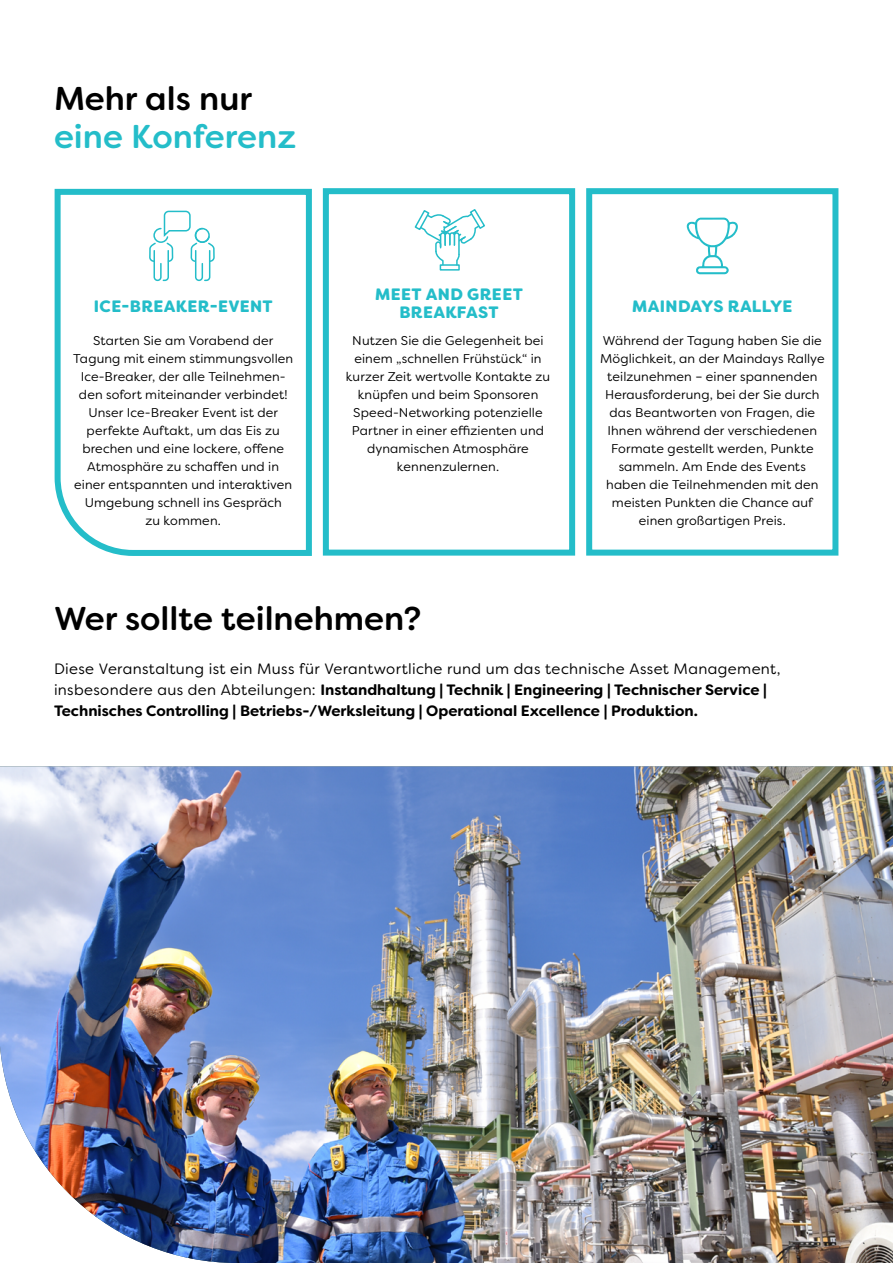
<style>
.page{position:relative;width:893px;height:1263px;background:#fff}
.page>*{position:absolute;margin:0;border:0;box-sizing:border-box;transform-origin:0 0}
.t1{font:500 33px "Filson Soft";color:#000}
.t2{font:500 33px "Filson Soft";color:#24bdc9}
.t3{font:900 16.5px/18px "Filson Soft";letter-spacing:.02em;color:#24bdc9;text-align:center}
.t4{font:700 15px/21px "Filson Soft";color:#000}
.t5{font:12.75px/18px "Filson Soft";letter-spacing:.01em;color:#000;text-align:center}
.s1{font-weight:400}
</style>
<div class="page">
<img style="left:0;top:766px;width:893px;height:497px">
<svg style="left:54px;top:188px;width:258px;height:368px"></svg>
<div style="left:323px;top:188px;width:252px;height:368px;border:6px solid #24bdc9"></div>
<div style="left:586px;top:188px;width:252px;height:368px;border:6px solid #24bdc9"></div>
<svg style="left:687px;top:218px;width:51px;height:56px"></svg>
<svg style="left:148px;top:210px;width:67px;height:72px"></svg>
<div style="left:195px;top:228px;width:15px;height:15px;border:2px solid #24bdc9;border-radius:50%"></div>
<div style="left:440px;top:264px;width:20px;height:7px;border:2px solid #24bdc9"></div>
<svg style="left:414px;top:209px;width:71px;height:57px"></svg>
<h1 class="t1" style="left:54px;top:77px;width:200px">Mehr als nur</h1>
<h1 class="t2" style="left:54px;top:115px;width:244px">eine Konferenz</h1>
<p class="t3" style="left:94px;top:297px;width:180px">ICE-BREAKER-EVENT</p>
<p class="t5" style="left:73px;top:332px;width:222px">Starten Sie am Vorabend der<br>Tagung mit einem stimmungsvollen<br>Ice-Breaker, der alle Teilnehmen&shy;den sofort miteinander verbindet!<br>Unser Ice-Breaker Event ist der perfekte Auftakt, um das Eis zu brechen und eine lockere, offene<br>Atmosphäre zu schaffen und in einer entspannten und interaktiven<br>Umgebung schnell ins Gespräch<br>zu kommen.</p>
<p class="t3" style="left:375px;top:285px;width:149px">MEET AND GREET<br>BREAKFAST</p>
<p class="t5" style="left:346px;top:332px;width:206px">Nutzen Sie die Gelegenheit bei einem „schnellen Frühstück“ in kurzer Zeit wertvolle Kontakte zu knüpfen und beim Sponsoren<br>Speed-Networking potenzielle<br>Partner in einer effizienten und dynamischen Atmosphäre kennenzulernen.</p>
<h1 class="t1" style="left:54px;top:597px;width:369px">Wer sollte teilnehmen?</h1>
<p class="t3" style="left:632px;top:297px;width:162px">MAINDAYS RALLYE</p>
<p class="t5" style="left:600px;top:332px;width:226px">Während der Tagung haben Sie die<br>Möglichkeit, an der Maindays Rallye teilzunehmen – einer spannenden<br>Herausforderung, bei der Sie durch das Beantworten von Fragen, die<br>Ihnen während der verschiedenen<br>Formate gestellt werden, Punkte sammeln. Am Ende des Events haben die Teilnehmenden mit den meisten Punkten die Chance auf einen großartigen Preis.</p>
<p class="t4" style="left:54px;top:658px;width:728px"><span class="s1">Diese Veranstaltung ist ein Muss für Verantwortliche rund um das technische Asset Management, insbesondere aus den Abteilungen:</span> Instandhaltung | Technik | Engineering | Technischer Service |<br>Technisches Controlling | Betriebs-/Werksleitung | Operational Excellence | Produktion.</p>
</div>
